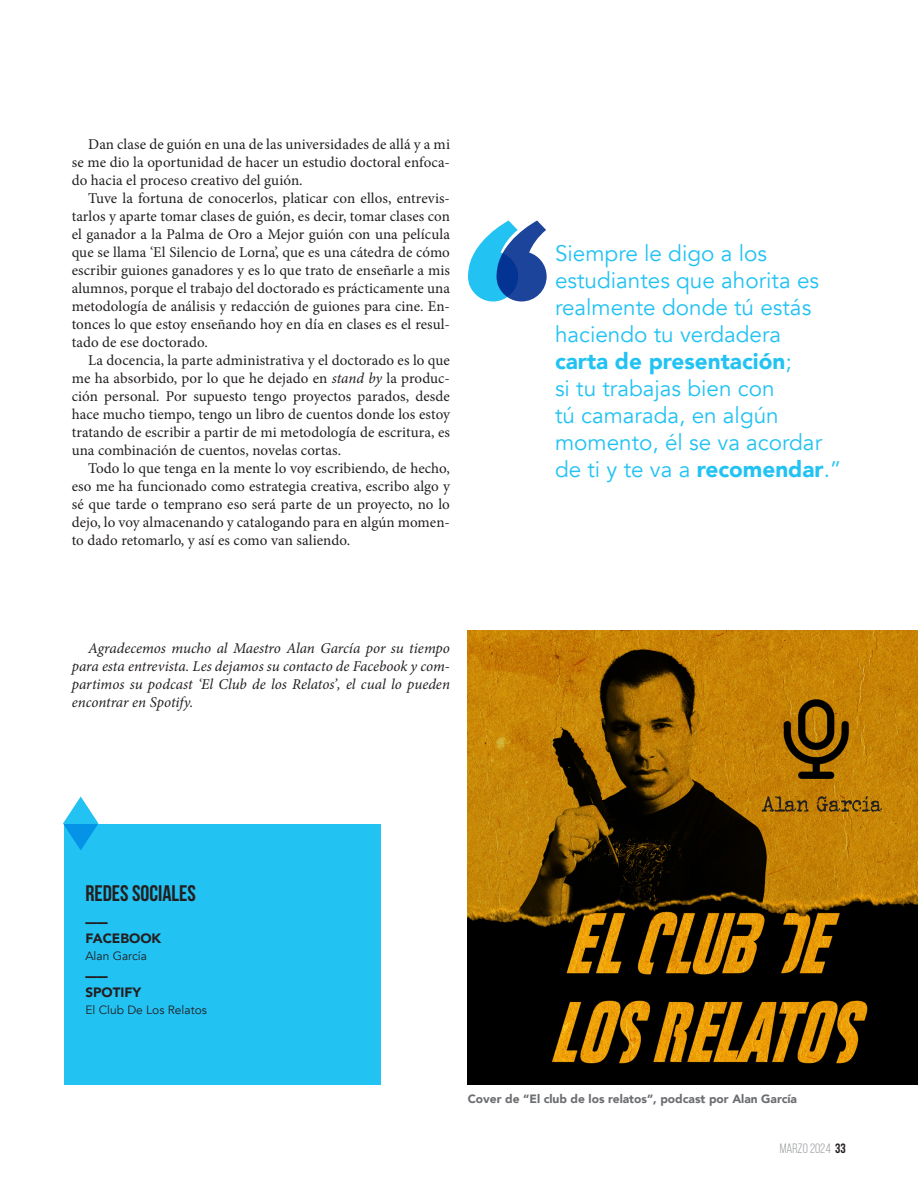
<style>
.page{position:relative;width:918px;height:1188px;background:#fff}
.page>*{position:absolute;margin:0;border:0;box-sizing:border-box;transform-origin:0 0}
.t1{font:22.5px/27px "Avenir";color:#22c2f3}
.t2{font:700 22.5px "Bebas Neue";color:#231f20}
.t3{font:15px/18px "Minion Pro";letter-spacing:.005em;color:#231f20;text-align:justify}
.t4{font:italic 15px/18px "Minion Pro";color:#231f20;text-align:justify}
.t5{font:900 13.5px "Avenir";color:#231f20}
.t6{font:13.5px "Bebas Neue";color:#939598}
.t7{font:900 12px "Avenir";color:#6c6d70}
.t8{font:12px "Avenir";color:#231f20}
.s1{font-style:italic}
.s2{font-weight:900}
.s3{font-weight:700;color:#231f20}
</style>
<div class="page">
<img style="left:468px;top:631px;width:450px;height:453px">
<div style="left:64px;top:824px;width:316px;height:260px;background:#22c2f3"></div>
<svg style="left:63px;top:797px;width:35px;height:53px"></svg>
<svg style="left:468px;top:220px;width:79px;height:82px"></svg>
<p class="t3" style="left:72px;top:135px;width:380px;text-indent:16px">Dan clase de guión en una de las universidades de allá y a mi se me dio la oportunidad de hacer un estudio doctoral enfoca&shy;do hacia el proceso creativo del guión.</p>
<p class="t3" style="left:72px;top:189px;width:380px;text-indent:16px">Tuve la fortuna de conocerlos, platicar con ellos, entrevis&shy;tarlos y aparte tomar clases de guión, es decir, tomar clases con el ganador a la Palma de Oro a Mejor guión con una película que se llama ‘El Silencio de Lorna’, que es una cátedra de cómo escribir guiones ganadores y es lo que trato de enseñarle a mis alumnos, porque el trabajo del doctorado es prácticamente una metodología de análisis y redacción de guiones para cine. En&shy;tonces lo que estoy enseñando hoy en día en clases es el resul&shy;tado de ese doctorado.</p>
<p class="t3" style="left:72px;top:351px;width:380px;text-indent:16px">La docencia, la parte administrativa y el doctorado es lo que me ha absorbido, por lo que he dejado en <span class="s1">stand by</span> la produc&shy;ción personal. Por supuesto tengo proyectos parados, desde hace mucho tiempo, tengo un libro de cuentos donde los estoy tratando de escribir a partir de mi metodología de escritura, es una combinación de cuentos, novelas cortas.</p>
<p class="t3" style="left:72px;top:459px;width:380px;text-indent:16px">Todo lo que tenga en la mente lo voy escribiendo, de hecho, eso me ha funcionado como estrategia creativa, escribo algo y sé que tarde o temprano eso será parte de un proyecto, no lo dejo, lo voy almacenando y catalogando para en algún momen&shy;to dado retomarlo, y así es como van saliendo.</p>
<p class="t4" style="left:72px;top:639px;width:380px;text-indent:16px">Agradecemos mucho al Maestro Alan García por su tiempo para esta entrevista. Les dejamos su contacto de Facebook y com&shy;partimos su podcast ‘El Club de los Relatos’, el cual lo pueden encontrar en Spotify.</p>
<p class="t1" style="left:555px;top:240px;width:288px">Siempre le digo a los estudiantes que ahorita es realmente donde tú estás haciendo tu verdadera<br><span class="s2">carta de presentación</span>;<br>si tu trabajas bien con<br>tú camarada, en algún momento, él se va acordar de ti y te va a <span class="s2">recomendar</span>.”</p>
<p class="t2" style="left:85px;top:881px;width:112px">REDES SOCIALES</p>
<p class="t2" style="left:85px;top:902px;width:24px">__</p>
<p class="t5" style="left:85px;top:927px;width:77px">FACEBOOK</p>
<p class="t8" style="left:85px;top:948px;width:63px">Alan García</p>
<p class="t2" style="left:85px;top:956px;width:24px">__</p>
<p class="t5" style="left:85px;top:981px;width:57px">SPOTIFY</p>
<p class="t8" style="left:85px;top:1002px;width:123px">El Club De Los Relatos</p>
<p class="t7" style="left:468px;top:1088px;width:331px">Cover de “El club de los relatos”, podcast por Alan García</p>
<p class="t6" style="left:780px;top:1141px;width:68px">MARZO 2024 <span class="s3">33</span></p>
</div>
